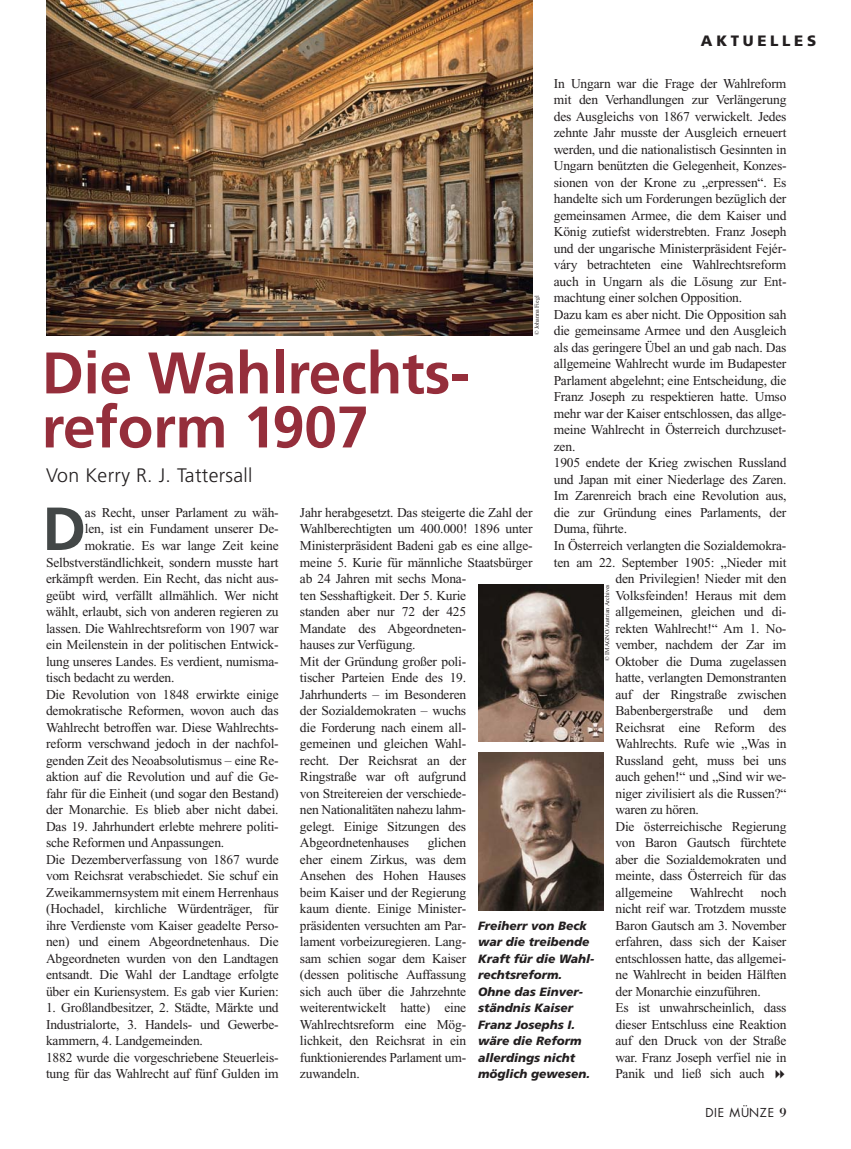
<style>
.page{position:relative;width:851px;height:1149px;background:#fff}
.page>*{position:absolute;margin:0;border:0;box-sizing:border-box;transform-origin:0 0}
.t1{font:700 60.75px "Frutiger";color:#434747}
.t2{font:700 58.5px/54px "Frutiger";letter-spacing:-.005em;color:#952e3b}
.t3{font:300 19.5px "Frutiger";letter-spacing:.015em;color:#231f20}
.t4{font:900 15px "Frutiger";letter-spacing:.245em;color:#231f20}
.t5{font:13.5px/16.5px "Times New Roman";letter-spacing:-.015em;color:#231f20}
.t6{font:italic 900 12px/16.5px "Frutiger";color:#231f20}
.t7{font:12px "Futura";letter-spacing:.06em;color:#231f20}
.t8{font:6px "Times New Roman";color:#231f20}
.s1{font-family:"Bodoni";font-size:14.25px}
</style>
<div class="page">
<img style="left:46px;top:1px;width:486px;height:334px">
<img style="left:478px;top:584px;width:125px;height:157px">
<img style="left:478px;top:752px;width:125px;height:157px">
<p class="t4" style="left:700px;top:35px;width:117px">AKTUELLES</p>
<p class="t5" style="left:553px;top:76px;width:234px">In Ungarn war die Frage der Wahlreform</p>
<p class="t5" style="left:553px;top:93px;width:234px">mit den Verhandlungen zur Verlängerung</p>
<p class="t5" style="left:553px;top:109px;width:234px">des Ausgleichs von 1867 verwickelt. Jedes</p>
<p class="t5" style="left:553px;top:126px;width:234px">zehnte Jahr musste der Ausgleich erneuert</p>
<p class="t5" style="left:553px;top:142px;width:234px">werden, und die nationalistisch Gesinnten in</p>
<p class="t5" style="left:553px;top:159px;width:234px">Ungarn benützten die Gelegenheit, Konzes-</p>
<p class="t5" style="left:553px;top:175px;width:234px">sionen von der Krone zu „erpressen“. Es</p>
<p class="t5" style="left:553px;top:192px;width:234px">handelte sich um Forderungen bezüglich der</p>
<p class="t5" style="left:553px;top:208px;width:234px">gemeinsamen Armee, die dem Kaiser und</p>
<p class="t5" style="left:553px;top:225px;width:234px">König zutiefst widerstrebten. Franz Joseph</p>
<p class="t5" style="left:553px;top:241px;width:234px">und der ungarische Ministerpräsident Fejér-</p>
<p class="t5" style="left:553px;top:258px;width:234px">váry betrachteten eine Wahlrechtsreform</p>
<p class="t5" style="left:553px;top:274px;width:234px">auch in Ungarn als die Lösung zur Ent-</p>
<p class="t5" style="left:553px;top:291px;width:190px">machtung einer solchen Opposition.</p>
<p class="t5" style="left:553px;top:307px;width:234px">Dazu kam es aber nicht. Die Opposition sah</p>
<p class="t5" style="left:553px;top:324px;width:234px">die gemeinsame Armee und den Ausgleich</p>
<p class="t5" style="left:553px;top:340px;width:234px">als das geringere Übel an und gab nach. Das</p>
<p class="t5" style="left:553px;top:357px;width:234px">allgemeine Wahlrecht wurde im Budapester</p>
<p class="t5" style="left:553px;top:373px;width:234px">Parlament abgelehnt; eine Entscheidung, die</p>
<p class="t5" style="left:553px;top:390px;width:234px">Franz Joseph zu respektieren hatte. Umso</p>
<p class="t5" style="left:553px;top:406px;width:234px">mehr war der Kaiser entschlossen, das allge-</p>
<p class="t5" style="left:553px;top:423px;width:234px">meine Wahlrecht in Österreich durchzuset-</p>
<p class="t5" style="left:553px;top:439px;width:23px">zen.</p>
<p class="t5" style="left:553px;top:456px;width:234px">1905 endete der Krieg zwischen Russland</p>
<p class="t5" style="left:553px;top:472px;width:234px">und Japan mit einer Niederlage des Zaren.</p>
<p class="t5" style="left:553px;top:489px;width:234px">Im Zarenreich brach eine Revolution aus,</p>
<p class="t5" style="left:553px;top:505px;width:234px">die zur Gründung eines Parlaments, der</p>
<p class="t5" style="left:553px;top:522px;width:75px">Duma, führte.</p>
<p class="t5" style="left:553px;top:538px;width:234px">In Österreich verlangten die Sozialdemokra-</p>
<p class="t5" style="left:553px;top:555px;width:234px">ten am 22. September 1905: „Nieder mit</p>
<p class="t5" style="left:615px;top:571px;width:172px">den Privilegien! Nieder mit den</p>
<p class="t5" style="left:615px;top:588px;width:172px">Volksfeinden! Heraus mit dem</p>
<p class="t5" style="left:615px;top:604px;width:172px">allgemeinen, gleichen und di-</p>
<p class="t5" style="left:615px;top:621px;width:172px">rekten Wahlrecht!“ Am 1. No-</p>
<p class="t5" style="left:615px;top:637px;width:172px">vember, nachdem der Zar im</p>
<p class="t5" style="left:615px;top:654px;width:172px">Oktober die Duma zugelassen</p>
<p class="t5" style="left:615px;top:670px;width:172px">hatte, verlangten Demonstranten</p>
<p class="t5" style="left:615px;top:687px;width:172px">auf der Ringstraße zwischen</p>
<p class="t5" style="left:615px;top:703px;width:172px">Babenbergerstraße und dem</p>
<p class="t5" style="left:615px;top:720px;width:172px">Reichsrat eine Reform des</p>
<p class="t5" style="left:615px;top:736px;width:172px">Wahlrechts. Rufe wie „Was in</p>
<p class="t5" style="left:615px;top:753px;width:172px">Russland geht, muss bei uns</p>
<p class="t5" style="left:615px;top:769px;width:172px">auch gehen!“ und „Sind wir we-</p>
<p class="t5" style="left:615px;top:786px;width:172px">niger zivilisiert als die Russen?“</p>
<p class="t5" style="left:615px;top:802px;width:85px">waren zu hören.</p>
<p class="t5" style="left:615px;top:819px;width:172px">Die österreichische Regierung</p>
<p class="t5" style="left:615px;top:835px;width:172px">von Baron Gautsch fürchtete</p>
<p class="t5" style="left:615px;top:852px;width:172px">aber die Sozialdemokraten und</p>
<p class="t5" style="left:615px;top:868px;width:172px">meinte, dass Österreich für das</p>
<p class="t5" style="left:615px;top:885px;width:59px">allgemeine</p>
<p class="t5" style="left:689px;top:885px;width:55px">Wahlrecht</p>
<p class="t8" style="left:534px;top:335px;width:41px;rotate:-90deg">© Johanna Fiegl</p>
<h2 class="t2" style="left:42px;top:350px;width:429px">Die Wahlrechts&shy;reform 1907</h2>
<h3 class="t3" style="left:46px;top:467px;width:208px">Von Kerry R. J. Tattersall</h3>
<h1 class="t1" style="left:42px;top:504px;width:45px">D</h1>
<p class="t5" style="left:85px;top:505px;width:195px">as Recht, unser Parlament zu wäh-</p>
<p class="t5" style="left:300px;top:505px;width:234px">Jahr herabgesetzt. Das steigerte die Zahl der<br>Wahlberechtigten um 400.000! 1896 unter<br>Ministerpräsident Badeni gab es eine allge&shy;meine 5. Kurie für männliche Staatsbürger ab 24 Jahren mit sechs Mona-<br>ten Sesshaftigkeit. Der 5. Kurie<br>standen aber nur 72 der 425<br>Mandate des Abgeordneten-<br>hauses zur Verfügung.<br>Mit der Gründung großer poli-<br>tischer Parteien Ende des 19.<br>Jahrhunderts – im Besonderen<br>der Sozialdemokraten – wuchs<br>die Forderung nach einem all-<br>gemeinen und gleichen Wahl-<br>recht. Der Reichsrat an der<br>Ringstraße war oft aufgrund<br>von Streitereien der verschiede-<br>nen Nationalitäten nahezu lahm-<br>gelegt. Einige Sitzungen des<br>Abgeordnetenhauses</p>
<p class="t5" style="left:85px;top:522px;width:195px">len, ist ein Fundament unserer De-</p>
<p class="t5" style="left:85px;top:538px;width:195px">mokratie. Es war lange Zeit keine</p>
<p class="t5" style="left:46px;top:555px;width:234px">Selbstverständlichkeit, sondern musste hart</p>
<p class="t5" style="left:46px;top:571px;width:234px">erkämpft werden. Ein Recht, das nicht aus-</p>
<p class="t5" style="left:46px;top:588px;width:234px">geübt wird, verfällt allmählich. Wer nicht</p>
<p class="t5" style="left:46px;top:604px;width:234px">wählt, erlaubt, sich von anderen regieren zu</p>
<p class="t5" style="left:46px;top:621px;width:234px">lassen. Die Wahlrechtsreform von 1907 war</p>
<p class="t5" style="left:46px;top:637px;width:234px">ein Meilenstein in der politischen Entwick-</p>
<p class="t5" style="left:46px;top:654px;width:234px">lung unseres Landes. Es verdient, numisma-</p>
<p class="t5" style="left:46px;top:670px;width:130px">tisch bedacht zu werden.</p>
<p class="t5" style="left:46px;top:687px;width:234px">Die Revolution von 1848 erwirkte einige</p>
<p class="t5" style="left:46px;top:703px;width:234px">demokratische Reformen, wovon auch das</p>
<p class="t5" style="left:46px;top:720px;width:234px">Wahlrecht betroffen war. Diese Wahlrechts-</p>
<p class="t5" style="left:46px;top:736px;width:234px">reform verschwand jedoch in der nachfol-</p>
<p class="t5" style="left:46px;top:753px;width:234px">genden Zeit des Neoabsolutismus – eine Re-</p>
<p class="t5" style="left:46px;top:769px;width:234px">aktion auf die Revolution und auf die Ge-</p>
<p class="t5" style="left:46px;top:786px;width:234px">fahr für die Einheit (und sogar den Bestand)</p>
<p class="t5" style="left:46px;top:802px;width:234px">der Monarchie. Es blieb aber nicht dabei.</p>
<p class="t5" style="left:46px;top:819px;width:234px">Das 19. Jahrhundert erlebte mehrere politi-</p>
<p class="t5" style="left:46px;top:835px;width:180px">sche Reformen und Anpassungen.</p>
<p class="t5" style="left:46px;top:852px;width:234px">Die Dezemberverfassung von 1867 wurde</p>
<p class="t5" style="left:46px;top:868px;width:234px">vom Reichsrat verabschiedet. Sie schuf ein</p>
<p class="t5" style="left:46px;top:885px;width:234px">Zweikammernsystem mit einem Herrenhaus</p>
<p class="t5" style="left:46px;top:901px;width:234px">(Hochadel, kirchliche Würdenträger, für</p>
<p class="t5" style="left:46px;top:918px;width:234px">ihre Verdienste vom Kaiser geadelte Perso-</p>
<p class="t5" style="left:46px;top:934px;width:234px">nen) und einem Abgeordnetenhaus. Die</p>
<p class="t5" style="left:46px;top:951px;width:234px">Abgeordneten wurden von den Landtagen</p>
<p class="t5" style="left:46px;top:967px;width:234px">entsandt. Die Wahl der Landtage erfolgte</p>
<p class="t5" style="left:46px;top:984px;width:234px">über ein Kuriensystem. Es gab vier Kurien:</p>
<p class="t5" style="left:46px;top:1000px;width:234px">1. Großlandbesitzer, 2. Städte, Märkte und Industrialorte, 3. Handels- und Gewerbe&shy;kammern, 4. Landgemeinden.<br>1882 wurde die vorgeschriebene Steuerleis&shy;tung für das Wahlrecht auf fünf Gulden im</p>
<p class="t8" style="left:605px;top:660px;width:78px;rotate:-90deg">© IMAGNO/Austrian Archives</p>
<p class="t5" style="left:300px;top:835px;width:168px;text-align:justify;text-indent:128px">glichen eher einem Zirkus, was dem Ansehen des Hohen Hauses beim Kaiser und der Regierung kaum diente. Einige Minister&shy;präsidenten versuchten am Par&shy;lament vorbeizuregieren. Lang&shy;sam schien sogar dem Kaiser (dessen politische Auffassung sich auch über die Jahrzehnte weiterentwickelt hatte) eine Wahlrechtsreform eine Mög&shy;lichkeit, den Reichsrat in ein funktionierendes Parlament um&shy;zuwandeln.</p>
<p class="t5" style="left:615px;top:885px;width:172px;text-indent:145px">noch nicht reif war. Trotzdem musste<br>Baron Gautsch am 3. November erfahren, dass sich der Kaiser entschlossen hatte, das allgemei&shy;ne Wahlrecht in beiden Hälften der Monarchie einzuführen.<br>Es ist unwahrscheinlich, dass dieser Entschluss eine Reaktion auf den Druck von der Straße war. Franz Joseph verfiel nie in<br>Panik und ließ sich auch</p>
<p class="t6" style="left:478px;top:918px;width:117px">Freiherr von Beck war die treibende<br>Kraft für die Wahl&shy;rechtsreform.<br>Ohne das Einver&shy;ständnis Kaiser<br>Franz Josephs I. wäre die Reform allerdings nicht möglich gewesen.</p>
<p class="t7" style="left:705px;top:1106px;width:82px">DIE MÜNZE <span class="s1">9</span></p>
</div>
